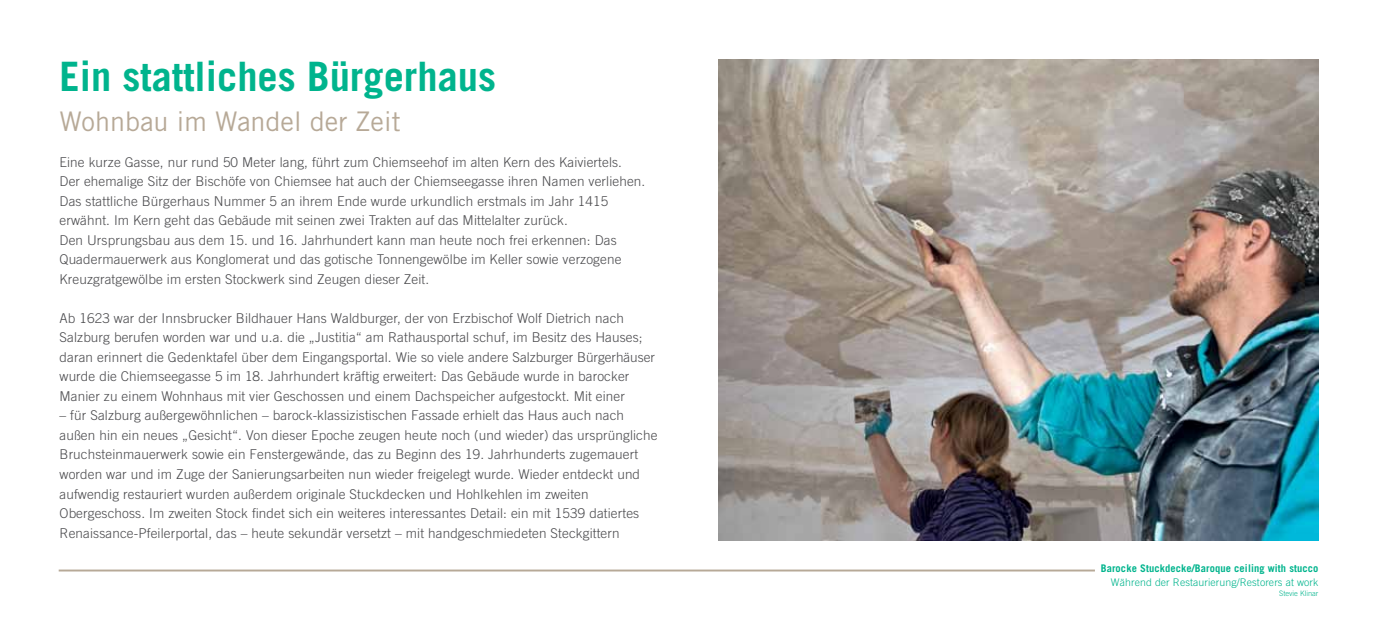
<style>
.page{position:relative;width:1378px;height:630px;background:#fff}
.page>*{position:absolute;margin:0;border:0;box-sizing:border-box;transform-origin:0 0}
.t1{font:700 40.5px "Trade Gothic LT";color:#00b48d}
.t2{font:27px "Trade Gothic LT";color:#b7a997}
.t3{font:300 13.5px/19.5px "Trade Gothic LT";letter-spacing:.01em;color:#4a4a4d}
.t4{font:700 10.5px "Trade Gothic LT";letter-spacing:.01em;color:#00b48d}
.t5{font:300 10.5px "Trade Gothic LT";letter-spacing:.01em;color:#00b48d}
.t6{font:300 7.5px "Trade Gothic LT";color:#00b48d}
</style>
<div class="page">
<img style="left:719px;top:60px;width:599px;height:480px">
<hr style="left:59px;top:569px;width:1036px;height:2px;background:#b7a997">
<h1 class="t1" style="left:60px;top:51px;width:438px">Ein stattliches Bürgerhaus</h1>
<h2 class="t2" style="left:60px;top:105px;width:343px">Wohnbau im Wandel der Zeit</h2>
<p class="t3" style="left:60px;top:152px;width:587px">Eine kurze Gasse, nur rund 50 Meter lang, führt zum Chiemseehof im alten Kern des Kaiviertels.<br>Der ehemalige Sitz der Bischöfe von Chiemsee hat auch der Chiemseegasse ihren Namen verliehen.<br>Das stattliche Bürgerhaus Nummer 5 an ihrem Ende wurde urkundlich erstmals im Jahr 1415 erwähnt. Im Kern geht das Gebäude mit seinen zwei Trakten auf das Mittelalter zurück.<br>Den Ursprungsbau aus dem 15. und 16. Jahrhundert kann man heute noch frei erkennen: Das Quadermauerwerk aus Konglomerat und das gotische Tonnengewölbe im Keller sowie verzogene Kreuzgratgewölbe im ersten Stockwerk sind Zeugen dieser Zeit.</p>
<p class="t3" style="left:60px;top:308px;width:597px">Ab 1623 war der Innsbrucker Bildhauer Hans Waldburger, der von Erzbischof Wolf Dietrich nach Salzburg berufen worden war und u.a. die „Justitia“ am Rathausportal schuf, im Besitz des Hauses; daran erinnert die Gedenktafel über dem Eingangsportal. Wie so viele andere Salzburger Bürgerhäuser wurde die Chiemseegasse 5 im 18. Jahrhundert kräftig erweitert: Das Gebäude wurde in barocker Manier zu einem Wohnhaus mit vier Geschossen und einem Dachspeicher aufgestockt. Mit einer</p>
<p class="t3" style="left:60px;top:405px;width:599px">– für Salzburg außergewöhnlichen – barock-klassizistischen Fassade erhielt das Haus auch nach außen hin ein neues „Gesicht“. Von dieser Epoche zeugen heute noch (und wieder) das ursprüngliche Bruchsteinmauerwerk sowie ein Fenstergewände, das zu Beginn des 19. Jahrhunderts zugemauert worden war und im Zuge der Sanierungsarbeiten nun wieder freigelegt wurde. Wieder entdeckt und aufwendig restauriert wurden außerdem originale Stuckdecken und Hohlkehlen im zweiten Obergeschoss. Im zweiten Stock findet sich ein weiteres interessantes Detail: ein mit 1539 datiertes Renaissance-Pfeilerportal, das – heute sekundär versetzt – mit handgeschmiedeten Steckgittern</p>
<p class="t4" style="left:1100px;top:561px;width:219px">Barocke Stuckdecke/Baroque ceiling with stucco</p>
<p class="t5" style="left:1111px;top:575px;width:209px">Während der Restaurierung/Restorers at work</p>
<p class="t6" style="left:1279px;top:588px;width:41px">Stevie Klinar</p>
</div>
